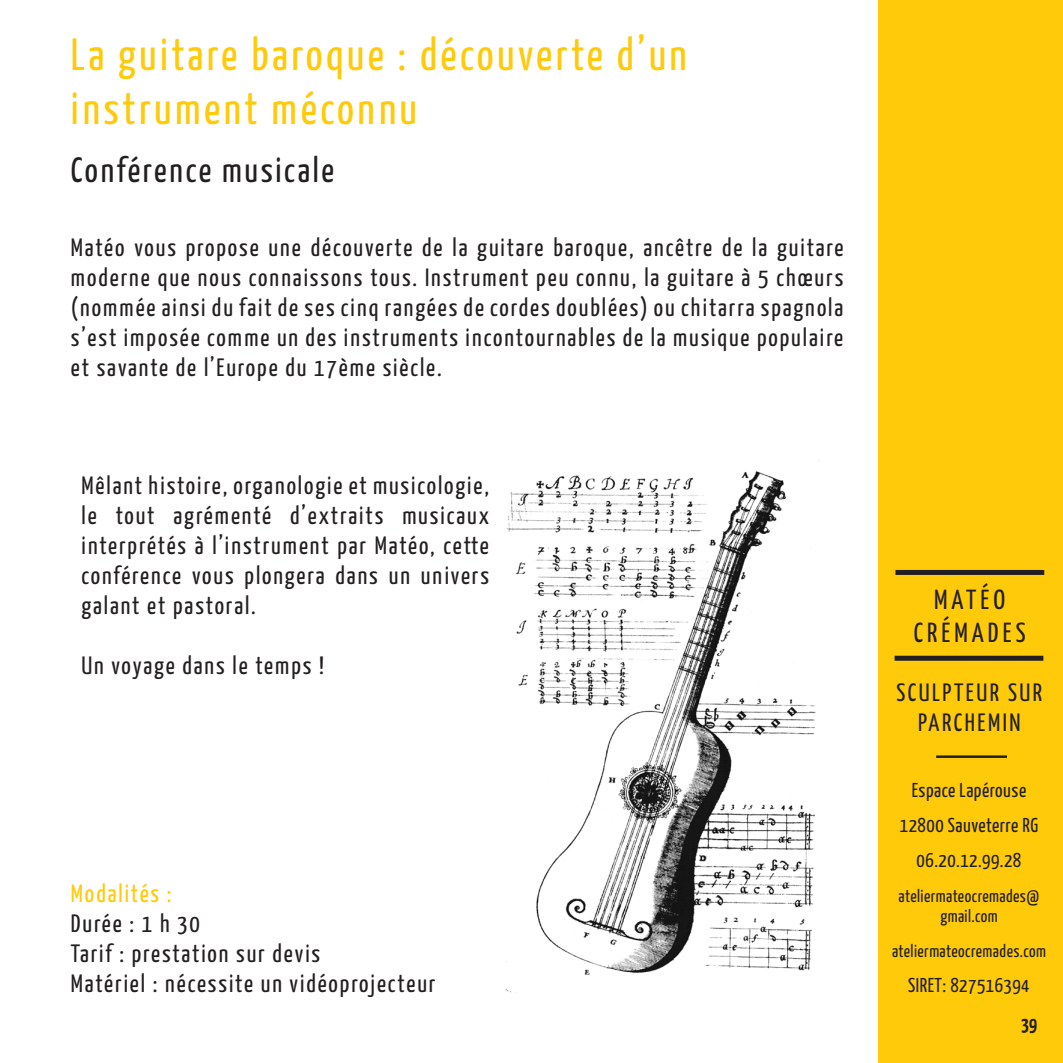
<style>
.page{position:relative;width:1063px;height:1063px;background:#fff}
.page>*{position:absolute;margin:0;border:0;box-sizing:border-box;transform-origin:0 0}
.t1{font:45px/54px "Yanone Kaffeesatz";letter-spacing:.075em;color:#feca0a}
.t2{font:35px "Yanone Kaffeesatz";letter-spacing:.075em;color:#231f20}
.t3{font:27.5px/33px "Yanone Kaffeesatz";letter-spacing:.15em;color:#231f20;text-align:center}
.t4{font:25px/30px "Yanone Kaffeesatz";letter-spacing:.075em;color:#231f20;text-align:justify}
.t5{font:25px/30px "Yanone Kaffeesatz";letter-spacing:.1em;color:#231f20;text-align:center}
.t6{font:25px "Yanone Kaffeesatz";letter-spacing:.075em;color:#feca0a}
.t7{font:20px/35px "Yanone Kaffeesatz";letter-spacing:.025em;color:#231f20;text-align:center}
.t8{font:700 20px "Yanone Kaffeesatz";color:#231f20}
.t9{font:17.5px/20px "Yanone Kaffeesatz";letter-spacing:.025em;color:#231f20;text-align:center}
</style>
<div class="page">
<div style="left:879px;top:0;width:184px;height:1063px;background:#feca0a"></div>
<div style="left:895px;top:570px;width:149px;height:5px;background:#231f20"></div>
<div style="left:895px;top:656px;width:148px;height:5px;background:#231f20"></div>
<hr style="left:936px;top:755px;width:71px;height:3px;background:#231f20">
<img style="left:505px;top:471px;width:311px;height:521px">
<p class="t1" style="left:71px;top:25px;width:617px">La guitare baroque : découverte d’un instrument méconnu</p>
<p class="t2" style="left:71px;top:145px;width:265px">Conférence musicale</p>
<p class="t4" style="left:71px;top:231px;width:774px">Matéo vous propose une découverte de la guitare baroque, ancêtre de la guitare moderne que nous connaissons tous. Instrument peu connu, la guitare à 5 chœurs (nommée ainsi du fait de ses cinq rangées de cordes doublées) ou chitarra spagnola s’est imposée comme un des instruments incontournables de la musique populaire et savante de l’Europe du 17ème siècle.</p>
<p class="t4" style="left:81px;top:469px;width:409px">Mêlant histoire, organologie et musicologie, le tout agrémenté d’extraits musicaux interprétés à l’instrument par Matéo, cette conférence vous plongera dans un univers galant et pastoral.</p>
<p class="t4" style="left:81px;top:649px;width:244px">Un voyage dans le temps !</p>
<p class="t6" style="left:71px;top:876px;width:102px">Modalités :</p>
<p class="t4" style="left:71px;top:907px;width:366px;text-align:left">Durée : 1 h 30<br>Tarif : prestation sur devis<br>Matériel : nécessite un vidéoprojecteur</p>
<p class="t3" style="left:914px;top:581px;width:113px">MATÉO<br>CRÉMADES</p>
<p class="t5" style="left:896px;top:676px;width:147px">SCULPTEUR SUR<br>PARCHEMIN</p>
<p class="t7" style="left:912px;top:772px;width:116px">Espace Lapérouse</p>
<p class="t7" style="left:900px;top:807px;width:140px">12800 Sauveterre RG<br>06.20.12.99.28</p>
<p class="t9" style="left:899px;top:885px;width:142px">ateliermateocremades@ gmail.com</p>
<p class="t9" style="left:892px;top:940px;width:155px">ateliermateocremades.com</p>
<p class="t7" style="left:908px;top:967px;width:123px">SIRET: 827516394</p>
<p class="t8" style="left:1021px;top:1010px;width:18px">39</p>
</div>
